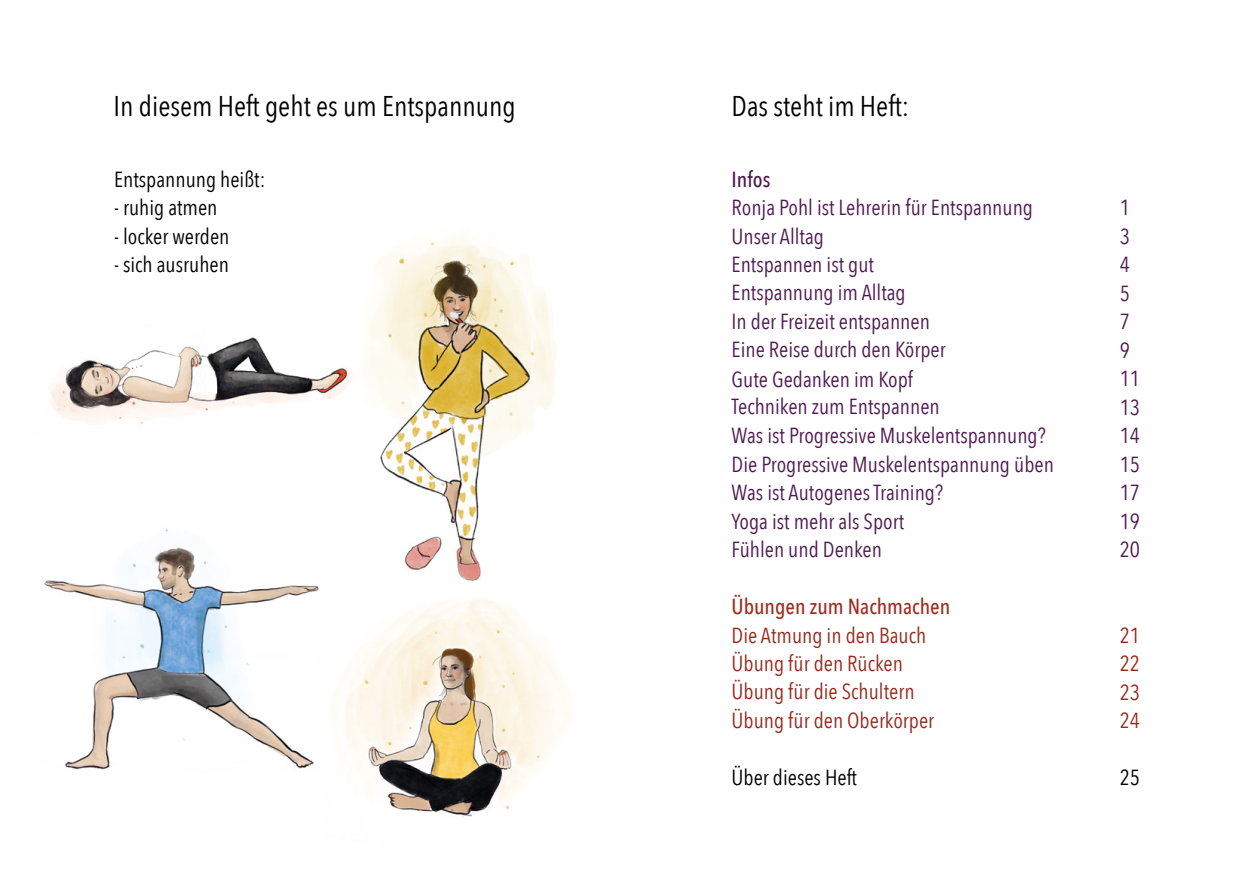
<style>
.page{position:relative;width:1259px;height:893px;background:#fff}
.page>*{position:absolute;margin:0;border:0;box-sizing:border-box;transform-origin:0 0}
.t1{font:28.5px "Avenir Next Condensed";color:#000}
.t2{font:21.75px "Avenir Next Condensed";color:#4f1853}
.t3{font:21.75px "Avenir Next Condensed";color:#96291c}
.t4{font:21.75px "Avenir Next Condensed";color:#000}
.t5{font:500 21.75px "Avenir Next Condensed";color:#9c2f21}
.t6{font:500 21.75px "Avenir Next Condensed";color:#4f1853}
</style>
<div class="page">
<img style="left:50px;top:337px;width:303px;height:88px">
<img style="left:44px;top:528px;width:275px;height:242px">
<img style="left:333px;top:599px;width:236px;height:219px">
<img style="left:366px;top:238px;width:191px;height:343px">
<p class="t1" style="left:114px;top:81px;width:404px">In diesem Heft geht es um Entspannung</p>
<p class="t4" style="left:114px;top:160px;width:153px">Entspannung heißt:</p>
<p class="t4" style="left:114px;top:189px;width:105px">- ruhig atmen</p>
<p class="t4" style="left:114px;top:217px;width:117px">- locker werden</p>
<p class="t4" style="left:114px;top:246px;width:116px">- sich ausruhen</p>
<p class="t1" style="left:731px;top:81px;width:179px">Das steht im Heft:</p>
<p class="t6" style="left:731px;top:166px;width:40px">Infos</p>
<p class="t2" style="left:731px;top:189px;width:303px">Ronja Pohl ist Lehrerin für Entspannung</p>
<p class="t2" style="left:731px;top:217px;width:94px">Unser Alltag</p>
<p class="t2" style="left:731px;top:246px;width:144px">Entspannen ist gut</p>
<p class="t2" style="left:731px;top:274px;width:176px">Entspannung im Alltag</p>
<p class="t2" style="left:731px;top:302px;width:200px">In der Freizeit entspannen</p>
<p class="t2" style="left:731px;top:331px;width:216px">Eine Reise durch den Körper</p>
<p class="t2" style="left:731px;top:360px;width:183px">Gute Gedanken im Kopf</p>
<p class="t2" style="left:731px;top:388px;width:210px">Techniken zum Entspannen</p>
<p class="t2" style="left:731px;top:417px;width:316px">Was ist Progressive Muskelentspannung?</p>
<p class="t2" style="left:731px;top:445px;width:324px">Die Progressive Muskelentspannung üben</p>
<p class="t2" style="left:731px;top:474px;width:213px">Was ist Autogenes Training?</p>
<p class="t2" style="left:731px;top:503px;width:174px">Yoga ist mehr als Sport</p>
<p class="t2" style="left:731px;top:530px;width:152px">Fühlen und Denken</p>
<p class="t5" style="left:731px;top:593px;width:220px">Übungen zum Nachmachen</p>
<p class="t3" style="left:731px;top:616px;width:196px">Die Atmung in den Bauch</p>
<p class="t3" style="left:731px;top:673px;width:184px">Übung für die Schultern</p>
<p class="t3" style="left:731px;top:645px;width:173px">Übung für den Rücken</p>
<p class="t3" style="left:731px;top:702px;width:204px">Übung für den Oberkörper</p>
<p class="t4" style="left:731px;top:759px;width:127px">Über dieses Heft</p>
<p class="t2" style="left:1119px;top:189px;width:12px">1</p>
<p class="t2" style="left:1119px;top:217px;width:12px">3</p>
<p class="t2" style="left:1119px;top:246px;width:12px">4</p>
<p class="t2" style="left:1119px;top:274px;width:12px">5</p>
<p class="t2" style="left:1119px;top:303px;width:12px">7</p>
<p class="t2" style="left:1119px;top:331px;width:12px">9</p>
<p class="t2" style="left:1119px;top:360px;width:22px">11</p>
<p class="t2" style="left:1119px;top:388px;width:22px">13</p>
<p class="t2" style="left:1119px;top:417px;width:22px">14</p>
<p class="t2" style="left:1119px;top:445px;width:22px">15</p>
<p class="t2" style="left:1119px;top:474px;width:22px">17</p>
<p class="t2" style="left:1119px;top:502px;width:22px">19</p>
<p class="t2" style="left:1119px;top:531px;width:22px">20</p>
<p class="t3" style="left:1119px;top:616px;width:22px">21</p>
<p class="t3" style="left:1119px;top:645px;width:22px">22</p>
<p class="t3" style="left:1119px;top:673px;width:22px">23</p>
<p class="t3" style="left:1119px;top:702px;width:22px">24</p>
<p class="t4" style="left:1119px;top:759px;width:22px">25</p>
</div>
